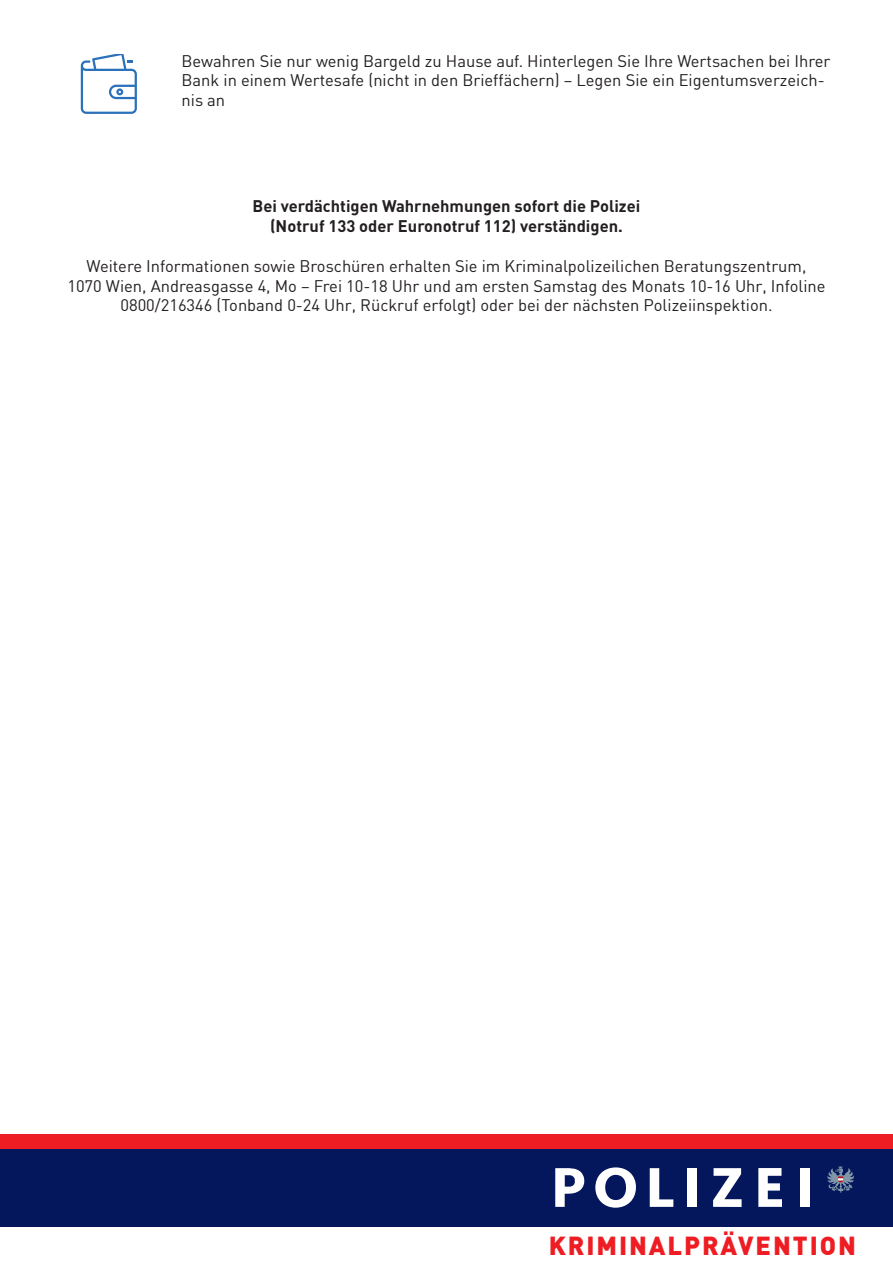
<style>
.page{position:relative;width:893px;height:1263px;background:#fff}
.page>*{position:absolute;margin:0;border:0;box-sizing:border-box;transform-origin:0 0}
.t1{font:900 25.5px "DIN";letter-spacing:.075em;color:#ee1d23}
.t2{font:16.5px/19.8px "DIN";color:#231f20}
.t3{font:700 16.5px/19.8px "DIN";color:#231f20;text-align:center}
</style>
<div class="page">
<svg style="left:81px;top:54px;width:56px;height:60px"></svg>
<div style="left:0;top:1148px;width:893px;height:79px;background:#04175c"></div>
<div style="left:0;top:1134px;width:893px;height:14px;background:#ee1d23"></div>
<svg style="left:555px;top:1168px;width:29px;height:39px"></svg>
<svg style="left:595px;top:1167px;width:41px;height:41px"></svg>
<svg style="left:650px;top:1168px;width:23px;height:39px"></svg>
<div style="left:687px;top:1168px;width:9px;height:39px;background:#fff"></div>
<svg style="left:713px;top:1168px;width:29px;height:39px"></svg>
<svg style="left:758px;top:1168px;width:24px;height:39px"></svg>
<div style="left:800px;top:1168px;width:10px;height:39px;background:#fff"></div>
<svg style="left:827px;top:1166px;width:27px;height:27px"></svg>
<p class="t2" style="left:182px;top:50px;width:650px">Bewahren Sie nur wenig Bargeld zu Hause auf. Hinterlegen Sie Ihre Wertsachen bei Ihrer<br>Bank in einem Wertesafe (nicht in den Brieffächern) – Legen Sie ein Eigentumsverzeich&shy;nis an</p>
<p class="t3" style="left:253px;top:196px;width:389px">Bei verdächtigen Wahrnehmungen sofort die Polizei (Notruf 133 oder Euronotruf 112) verständigen.</p>
<p class="t2" style="left:67px;top:256px;width:760px;text-align:center">Weitere Informationen sowie Broschüren erhalten Sie im Kriminalpolizeilichen Beratungszentrum,<br>1070 Wien, Andreasgasse 4, Mo – Frei 10-18 Uhr und am ersten Samstag des Monats 10-16 Uhr, Infoline<br>0800/216346 (Tonband 0-24 Uhr, Rückruf erfolgt) oder bei der nächsten Polizeiinspektion.</p>
<h1 class="t1" style="left:549px;top:1228px;width:309px">KRIMINALPRÄVENTION</h1>
</div>
